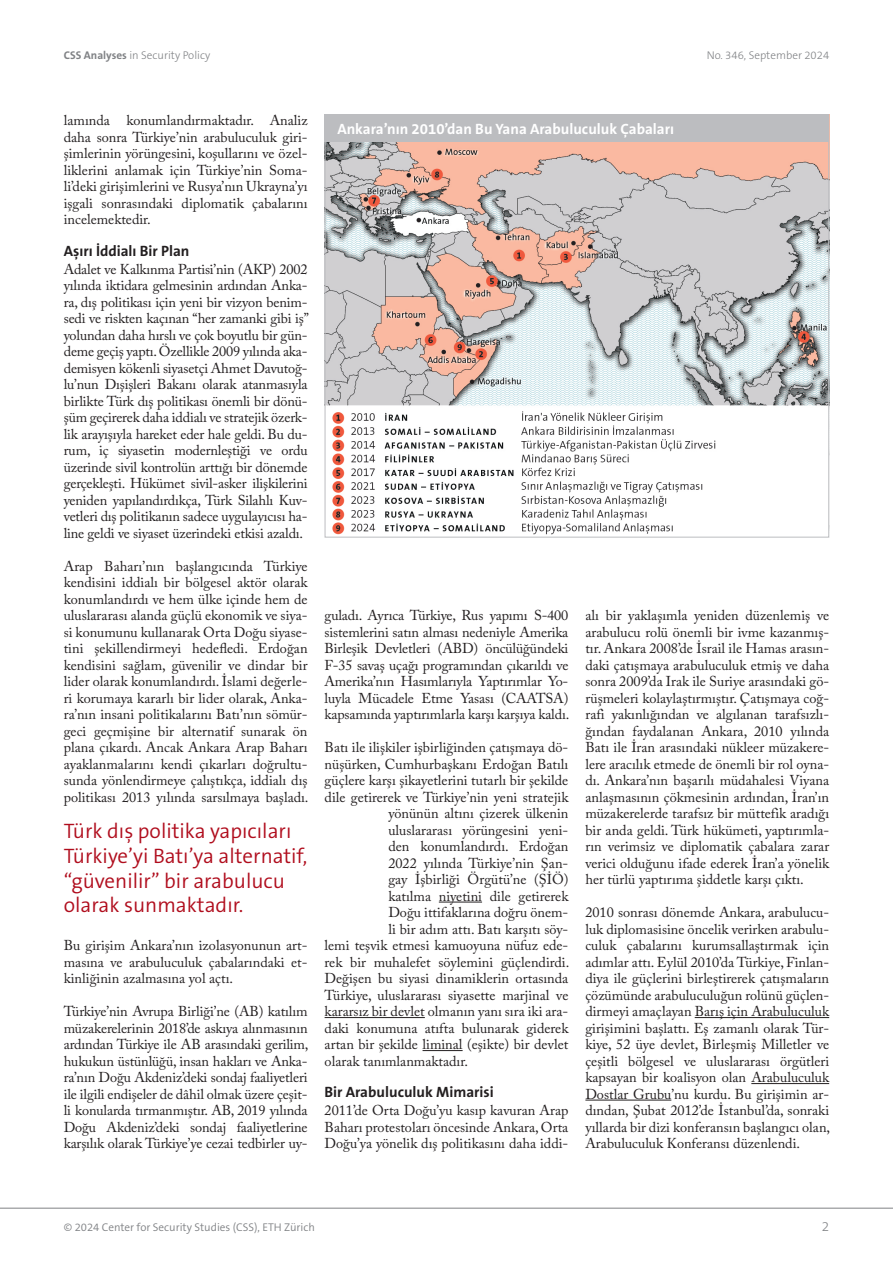
<style>
.page{position:relative;width:893px;height:1263px;background:#fff}
.page>*{position:absolute;margin:0;border:0;box-sizing:border-box;transform-origin:0 0}
.Quote_tr{font:300 21px/24.8px "The Sans B W4";color:#b00d1d}
.Boxtitel_e{font:700 15px "The Sans B W7";color:#fff}
.Lauftext_Titel_e{font:700 15px "The Sans B W7";color:#231f20}
.Text_tr{font:14.25px/16.5px "Adobe Caslon Pro";color:#231f20;text-align:justify}
.t1{font:300 13.5px "The Sans B W3";color:#808285}
.t2{font:300 11.25px "The Sans B W3";color:#808285}
.t3{font:300 11.25px "The Sans B W4";color:#808285}
.s1{font-family:"The Sans B W7";font-weight:700}
</style>
<div class="page">
<hr style="left:0;top:1208px;width:893px;height:1px;background:#808285">
<hr style="left:439px;top:902px;width:43px;height:1px;background:#231f20">
<hr style="left:325px;top:1017px;width:100px;height:1px;background:#231f20">
<hr style="left:423px;top:1050px;width:40px;height:1px;background:#231f20">
<hr style="left:695px;top:1017px;width:134px;height:1px;background:#231f20">
<hr style="left:751px;top:1083px;width:78px;height:1px;background:#231f20">
<hr style="left:585px;top:1100px;width:86px;height:1px;background:#231f20">
<img style="left:327px;top:142px;width:500px;height:393px">
<div style="left:325px;top:114px;width:504px;height:28px;background:#bcbdc0"></div>
<p class="t2" style="left:64px;top:48px;width:148px"><span class="s1">CSS Analyses</span> in Security Policy</p>
<p class="t2" style="left:707px;top:48px;width:124px">No. 346, September 2024</p>
<p class="Text_tr" style="left:64px;top:112px;width:245px">lamında konumlandırmaktadır. Analiz daha sonra Türkiye’nin arabuluculuk giri&shy;şimlerinin yörüngesini, koşullarını ve özel&shy;liklerini anlamak için Türkiye’nin Soma&shy;li’deki girişimlerini ve Rusya’nın Ukrayna’yı işgali sonrasındaki diplomatik çabalarını incelemektedir.</p>
<p class="Lauftext_Titel_e" style="left:64px;top:241px;width:127px">Aşırı İddialı Bir Plan</p>
<p class="Text_tr" style="left:64px;top:260px;width:247px">Adalet ve Kalkınma Partisi’nin (AKP) 2002 yılında iktidara gelmesinin ardından Anka&shy;ra, dış politikası için yeni bir vizyon benim&shy;sedi ve riskten kaçınan “her zamanki gibi iş” yolundan daha hırslı ve çok boyutlu bir gün&shy;deme geçiş yaptı. Özellikle 2009 yılında aka&shy;demisyen kökenli siyasetçi Ahmet Davutoğ&shy;lu’nun Dışişleri Bakanı olarak atanmasıyla birlikte Türk dış politikası önemli bir dönü&shy;şüm geçirerek daha iddialı ve stratejik özerk&shy;lik arayışıyla hareket eder hale geldi. Bu du&shy;rum, iç siyasetin modernleştiği ve ordu üzerinde sivil kontrolün arttığı bir dönemde gerçekleşti. Hükümet sivil-asker ilişkilerini yeniden yapılandırdıkça, Türk Silahlı Kuv&shy;vetleri dış politikanın sadece uygulayıcısı ha&shy;line geldi ve siyaset üzerindeki etkisi azaldı.</p>
<p class="Text_tr" style="left:64px;top:557px;width:246px">Arap Baharı’nın başlangıcında Türkiye kendisini iddialı bir bölgesel aktör olarak konumlandırdı ve hem ülke içinde hem de uluslararası alanda güçlü ekonomik ve siya&shy;si konumunu kullanarak Orta Doğu siyase&shy;tini şekillendirmeyi hedefledi. Erdoğan kendisini sağlam, güvenilir ve dindar bir lider olarak konumlandırdı. İslami değerle&shy;ri korumaya kararlı bir lider olarak, Anka&shy;ra’nın insani politikalarını Batı’nın sömür&shy;geci geçmişine bir alternatif sunarak ön plana çıkardı. Ancak Ankara Arap Baharı ayaklanmalarını kendi çıkarları doğrultu&shy;sunda yönlendirmeye çalıştıkça, iddialı dış politikası 2013 yılında sarsılmaya başladı.</p>
<p class="Quote_tr" style="left:64px;top:819px;width:245px">Türk dış politika yapıcıları<br>Türkiye’yi Batı’ya alternatif, “güvenilir” bir arabulucu olarak sunmaktadır.</p>
<p class="Text_tr" style="left:64px;top:937px;width:245px">Bu girişim Ankara’nın izolasyonunun art&shy;masına ve arabuluculuk çabalarındaki et&shy;kinliğinin azalmasına yol açtı.</p>
<p class="Text_tr" style="left:64px;top:1003px;width:246px">Türkiye’nin Avrupa Birliği’ne (AB) katılım müzakerelerinin 2018’de askıya alınmasının ardından Türkiye ile AB arasındaki gerilim, hukukun üstünlüğü, insan hakları ve Anka&shy;ra’nın Doğu Akdeniz’deki sondaj faaliyetleri ile ilgili endişeler de dâhil olmak üzere çeşit&shy;li konularda tırmanmıştır. AB, 2019 yılında Doğu Akdeniz’deki sondaj faaliyetlerine karşılık olarak Türkiye’ye cezai tedbirler uy-</p>
<p class="Boxtitel_e" style="left:337px;top:119px;width:338px">Ankara’nın 2010’dan Bu Yana Arabuluculuk Çabaları</p>
<p class="Text_tr" style="left:325px;top:607px;width:246px">guladı. Ayrıca Türkiye, Rus yapımı S-400 sistemlerini satın alması nedeniyle Amerika Birleşik Devletleri (ABD) öncülüğündeki F-35 savaş uçağı programından çıkarıldı ve Amerika’nın Hasımlarıyla Yaptırımlar Yo&shy;luyla Mücadele Etme Yasası (CAATSA) kapsamında yaptırımlarla karşı karşıya kaldı.</p>
<p class="Text_tr" style="left:325px;top:739px;width:245px">Batı ile ilişkiler işbirliğinden çatışmaya dö-</p>
<p class="Text_tr" style="left:325px;top:755px;width:245px">nüşürken, Cumhurbaşkanı Erdoğan Batılı</p>
<p class="Text_tr" style="left:325px;top:772px;width:245px">güçlere karşı şikayetlerini tutarlı bir şekilde</p>
<p class="Text_tr" style="left:325px;top:788px;width:245px">dile getirerek ve Türkiye’nin yeni stratejik</p>
<p class="Text_tr" style="left:388px;top:805px;width:182px">yönünün altını çizerek ülkenin</p>
<p class="Text_tr" style="left:388px;top:821px;width:182px">uluslararası yörüngesini yeni-</p>
<p class="Text_tr" style="left:388px;top:838px;width:182px">den konumlandırdı. Erdoğan</p>
<p class="Text_tr" style="left:388px;top:854px;width:182px">2022 yılında Türkiye’nin Şan-</p>
<p class="Text_tr" style="left:388px;top:871px;width:182px">gay İşbirliği Örgütü’ne (ŞİÖ)</p>
<p class="Text_tr" style="left:388px;top:887px;width:182px">katılma niyetini dile getirerek</p>
<p class="Text_tr" style="left:388px;top:904px;width:182px">Doğu ittifaklarına doğru önem-</p>
<p class="Text_tr" style="left:388px;top:920px;width:182px">li bir adım attı. Batı karşıtı söy-</p>
<p class="Text_tr" style="left:325px;top:937px;width:245px">lemi teşvik etmesi kamuoyuna nüfuz ede-</p>
<p class="Text_tr" style="left:325px;top:953px;width:246px">rek bir muhalefet söylemini güçlendirdi.</p>
<p class="Text_tr" style="left:325px;top:970px;width:245px">Değişen bu siyasi dinamiklerin ortasında</p>
<p class="Text_tr" style="left:325px;top:986px;width:245px">Türkiye, uluslararası siyasette marjinal ve</p>
<p class="Text_tr" style="left:325px;top:1003px;width:245px">kararsız bir devlet olmanın yanı sıra iki ara-</p>
<p class="Text_tr" style="left:325px;top:1019px;width:245px">daki konumuna atıfta bulunarak giderek</p>
<p class="Text_tr" style="left:325px;top:1036px;width:245px">artan bir şekilde liminal (eşikte) bir devlet</p>
<p class="Text_tr" style="left:325px;top:1052px;width:145px">olarak tanımlanmaktadır.</p>
<p class="Lauftext_Titel_e" style="left:325px;top:1082px;width:171px">Bir Arabuluculuk Mimarisi</p>
<p class="Text_tr" style="left:325px;top:1102px;width:245px">2011’de Orta Doğu’yu kasıp kavuran Arap Baharı protestoları öncesinde Ankara, Orta Doğu’ya yönelik dış politikasını daha iddi-</p>
<p class="Text_tr" style="left:585px;top:607px;width:245px">alı bir yaklaşımla yeniden düzenlemiş ve arabulucu rolü önemli bir ivme kazanmış&shy;tır. Ankara 2008’de İsrail ile Hamas arasın&shy;daki çatışmaya arabuluculuk etmiş ve daha sonra 2009’da Irak ile Suriye arasındaki gö&shy;rüşmeleri kolaylaştırmıştır. Çatışmaya coğ&shy;rafi yakınlığından ve algılanan tarafsızlı&shy;ğından faydalanan Ankara, 2010 yılında Batı ile İran arasındaki nükleer müzakere&shy;lere aracılık etmede de önemli bir rol oyna&shy;dı. Ankara’nın başarılı müdahalesi Viyana anlaşmasının çökmesinin ardından, İran’ın müzakerelerde tarafsız bir müttefik aradığı bir anda geldi. Türk hükümeti, yaptırımla&shy;rın verimsiz ve diplomatik çabalara zarar verici olduğunu ifade ederek İran’a yönelik her türlü yaptırıma şiddetle karşı çıktı.</p>
<p class="Text_tr" style="left:585px;top:904px;width:246px">2010 sonrası dönemde Ankara, arabulucu&shy;luk diplomasisine öncelik verirken arabulu&shy;culuk çabalarını kurumsallaştırmak için adımlar attı. Eylül 2010’da Türkiye, Finlan&shy;diya ile güçlerini birleştirerek çatışmaların çözümünde arabuluculuğun rolünü güçlen&shy;dirmeyi amaçlayan Barış için Arabuluculuk girişimini başlattı. Eş zamanlı olarak Tür&shy;kiye, 52 üye devlet, Birleşmiş Milletler ve çeşitli bölgesel ve uluslararası örgütleri kapsayan bir koalisyon olan Arabuluculuk Dostlar Grubu’nu kurdu. Bu girişimin ar&shy;dından, Şubat 2012’de İstanbul’da, sonraki yıllarda bir dizi konferansın başlangıcı olan, Arabuluculuk Konferansı düzenlendi.</p>
<p class="t3" style="left:64px;top:1220px;width:253px">© 2024 Center for Security Studies (CSS), ETH Zürich</p>
<p class="t1" style="left:822px;top:1217px;width:9px">2</p>
</div>
